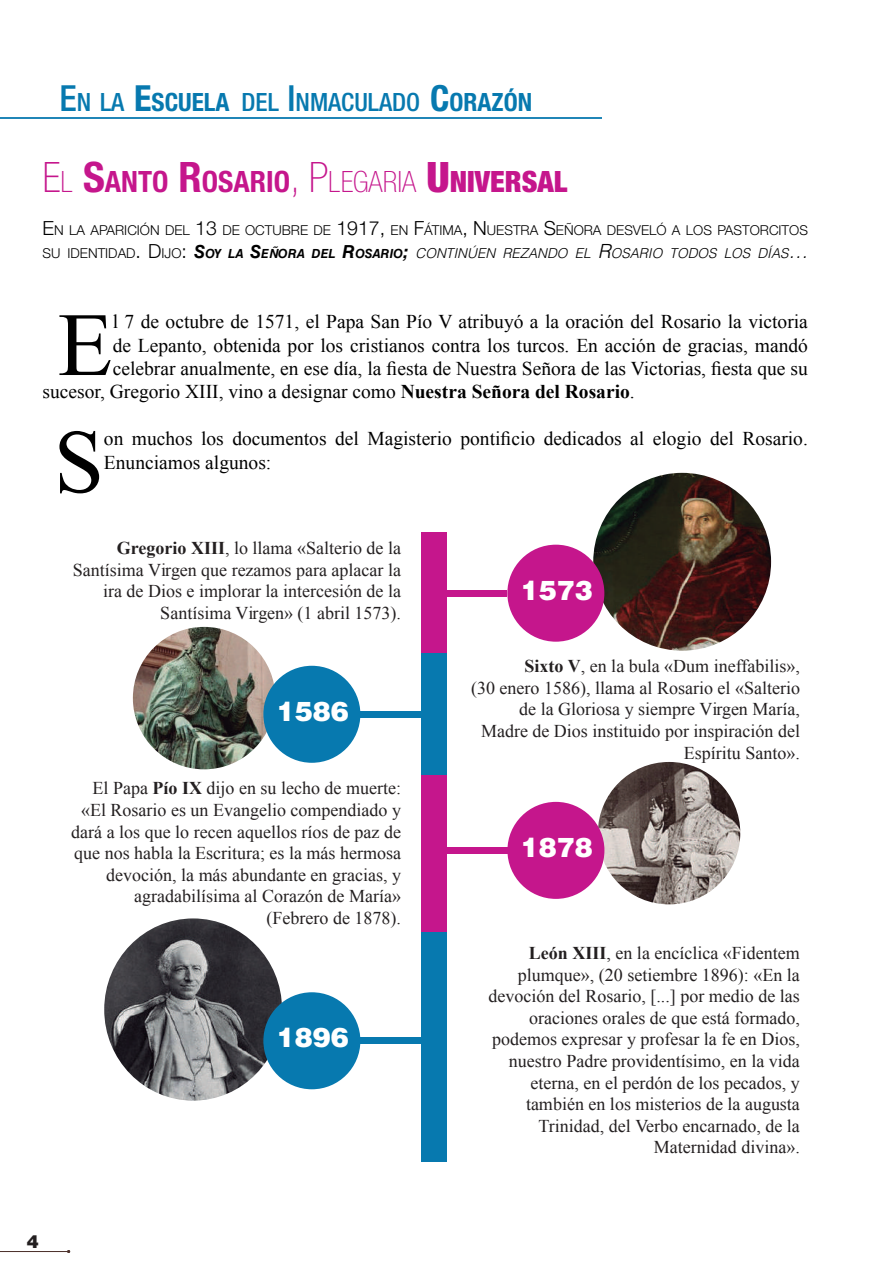
<style>
.page{position:relative;width:893px;height:1263px;background:#fff}
.page>*{position:absolute;margin:0;border:0;box-sizing:border-box;transform-origin:0 0}
.t1{font:90.15px "Times New Roman";color:#000}
.t2{font:700 condensed 29.4px "Helvetica Neue LT Std";color:#c5168c}
.t3{font:900 27px "Helvetica LT Std";color:#fff}
.t4{font:500 condensed 25.2px "Helvetica Neue LT Std";color:#0779af}
.t5{font:19.5px/23.4px "Times New Roman";color:#000}
.t6{font:18px/21.6px "Times New Roman";color:#231f20;text-align:right}
.t7{font:900 18px "Helvetica LT Std";color:#231f20}
.t8{font:300 13.65px "Helvetica Neue LT Std";color:#000}
.t9{font:italic 300 13.65px "Helvetica LT Std";color:#000}
.s1{font-size:36px}
.s2{font-weight:700;font-size:36px}
.s3{font-weight:700}
.s4{font-weight:100;font-size:42px}
.s5{font-weight:100}
.s6{font-size:42px}
.s7{font-weight:900;font-size:42px}
.s8{font-weight:900}
.s9{font-size:19.5px}
.s10{font-family:"Helvetica Neue LT Std";font-style:normal}
.s11{font-family:"Helvetica Neue LT Std";font-style:normal;font-size:19.5px}
.s12{font-weight:700;font-size:18px}
.s13{font-weight:700;font-size:12.6px}
</style>
<div class="page">
<img style="left:104px;top:918px;width:178px;height:183px">
<img style="left:133px;top:627px;width:142px;height:142px;border-radius:71px">
<img style="left:598px;top:762px;width:142px;height:142px;border-radius:71px">
<img style="left:593px;top:473px;width:178px;height:178px;border-radius:89px">
<hr style="left:0;top:1251px;width:69px;height:1px;background:#4f342e">
<hr style="left:0;top:118px;width:602px;height:1px;background:#0779af">
<div style="left:421px;top:533px;width:25px;height:121px;background:#c5168c"></div>
<div style="left:446px;top:590px;width:61px;height:6px;background:#c5168c"></div>
<div style="left:507px;top:545px;width:97px;height:97px;background:#c5168c;border-radius:50%"></div>
<div style="left:421px;top:654px;width:26px;height:121px;background:#0779af"></div>
<div style="left:360px;top:711px;width:61px;height:6px;background:#0779af"></div>
<div style="left:263px;top:666px;width:97px;height:97px;background:#0779af;border-radius:50%"></div>
<div style="left:421px;top:775px;width:26px;height:157px;background:#c5168c"></div>
<div style="left:447px;top:847px;width:60px;height:6px;background:#c5168c"></div>
<div style="left:507px;top:802px;width:97px;height:97px;background:#c5168c;border-radius:50%"></div>
<div style="left:421px;top:932px;width:26px;height:229px;background:#0779af"></div>
<div style="left:360px;top:1038px;width:61px;height:6px;background:#0779af"></div>
<div style="left:263px;top:992px;width:97px;height:97px;background:#0779af;border-radius:50%"></div>
<h3 class="t4" style="left:60px;top:87px;width:474px"><span class="s1">E</span>N LA <span class="s2">E</span><span class="s3">SCUELA</span> DEL <span class="s1">I</span>NMACULADO <span class="s2">C</span><span class="s3">ORAZÓN</span></h3>
<h2 class="t2" style="left:43px;top:164px;width:526px"><span class="s4">E</span><span class="s5">L</span> <span class="s6">S</span>ANTO <span class="s6">R</span>OSARIO<span class="s4">, P</span><span class="s5">LEGARIA</span> <span class="s7">U</span><span class="s8">NIVERSAL</span></h2>
<p class="t8" style="left:43px;top:222px;width:767px"><span class="s9">E</span>N LA APARICIÓN DEL <span class="s9">13</span> DE OCTUBRE DE <span class="s9">1917,</span> EN <span class="s9">F</span>ÁTIMA<span class="s9">, N</span> UESTRA <span class="s9">S</span>EÑORA DESVELÓ A LOS PASTORCITOS</p>
<p class="t9" style="left:43px;top:245px;width:767px"><span class="s10">SU IDENTIDAD</span><span class="s11">. D</span> <span class="s10">IJO</span><span class="s11">:</span> <span class="s12">S</span><span class="s13">OY LA</span> <span class="s12">S</span><span class="s13">EÑORA DEL</span> <span class="s12">R</span><span class="s13">OSARIO</span><span class="s12">;</span> CONTINÚEN REZANDO EL <span class="s9">R</span>OSARIO TODOS LOS DÍAS<span class="s9">…</span></p>
<h1 class="t1" style="left:58px;top:281px;width:57px">E</h1>
<p class="t5" style="left:113px;top:309px;width:697px">l 7 de octubre de 1571, el Papa San Pío V atribuyó a la oración del Rosario la victoria</p>
<p class="t5" style="left:113px;top:333px;width:697px">de Lepanto, obtenida por los cristianos contra los turcos. En acción de gracias, mandó</p>
<p class="t5" style="left:113px;top:356px;width:697px">celebrar anualmente, en ese día, la fiesta de Nuestra Señora de las Victorias, fiesta que su</p>
<p class="t5" style="left:42px;top:380px;width:594px">sucesor, Gregorio XIII, vino a designar como <span class="s3">Nuestra Señora del Rosario</span>.</p>
<h1 class="t1" style="left:54px;top:398px;width:52px">S</h1>
<p class="t5" style="left:104px;top:426px;width:705px">on muchos los documentos del Magisterio pontificio dedicados al elogio del Rosario.<br>Enunciamos algunos:</p>
<p class="t6" style="left:73px;top:537px;width:330px"><span class="s3">Gregorio XIII</span>, lo llama «Salterio de la Santísima Virgen que rezamos para aplacar la ira de Dios e implorar la intercesión de la Santísima Virgen» (1 abril 1573).</p>
<h3 class="t3" style="left:277px;top:693px;width:74px">1586</h3>
<p class="t6" style="left:71px;top:777px;width:331px">El Papa <span class="s3">Pío IX</span> dijo en su lecho de muerte: «El Rosario es un Evangelio compendiado y dará a los que lo recen aquellos ríos de paz de que nos habla la Escritura; es la más hermosa devoción, la más abundante en gracias, y agradabilísima al Corazón de María» (Febrero de 1878).</p>
<h3 class="t3" style="left:277px;top:1020px;width:74px">1896</h3>
<p class="t7" style="left:27px;top:1230px;width:14px">4</p>
<h3 class="t3" style="left:521px;top:572px;width:74px">1573</h3>
<p class="t6" style="left:471px;top:655px;width:330px"><span class="s3">Sixto V</span>, en la bula «Dum ineffabilis»,<br>(30 enero 1586), llama al Rosario el «Salterio de la Gloriosa y siempre Virgen María, Madre de Dios instituido por inspiración del Espíritu Santo».</p>
<h3 class="t3" style="left:521px;top:829px;width:74px">1878</h3>
<p class="t6" style="left:488px;top:942px;width:313px"><span class="s3">León XIII</span>, en la encíclica «Fidentem plumque», (20 setiembre 1896): «En la devoción del Rosario, [...] por medio de las oraciones orales de que está formado, podemos expresar y profesar la fe en Dios, nuestro Padre providentísimo, en la vida eterna, en el perdón de los pecados, y también en los misterios de la augusta Trinidad, del Verbo encarnado, de la Maternidad divina».</p>
</div>
